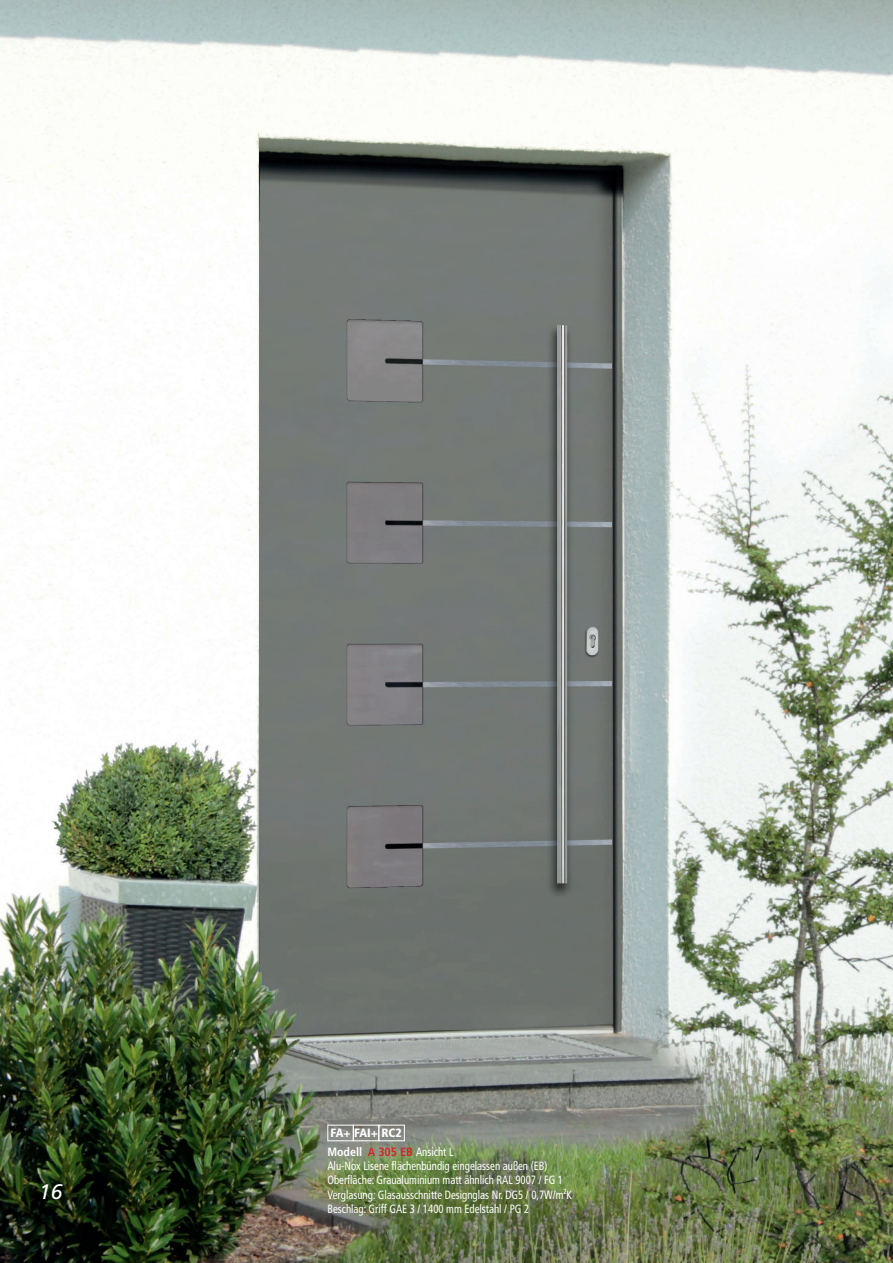
<style>
.page{position:relative;width:893px;height:1263px;background:#fff}
.page>*{position:absolute;margin:0;border:0;box-sizing:border-box;transform-origin:0 0}
.t1{font:italic 21px "Frutiger LT Std";color:#fff}
.t2{font:condensed 12px/14.4px "Frutiger LT Std";color:#fff;scale:.9 1}
.t3{font:900 condensed 12px/18.1px "Frutiger LT Std";color:#fff}
.s1{font-weight:700}
.s2{font-weight:700;color:#d1232a}
.s3{font-weight:400}
</style>
<div class="page">
<img style="left:0;top:0;width:893px;height:1263px">
<div style="left:378px;top:1125px;width:27px;height:16px;border:1px solid #fff"></div>
<div style="left:327px;top:1125px;width:27px;height:16px;border:1px solid #fff"></div>
<div style="left:353px;top:1125px;width:26px;height:16px;border:1px solid #fff"></div>
<h1 class="t1" style="left:39px;top:1179px;width:25px">16</h1>
<p class="t3" style="left:327px;top:1124px;width:127px">FA+ FAI+ RC2<br><span class="s1">Modell</span> <span class="s2">A 305 EB</span> <span class="s3">Ansicht L</span></p>
<p class="t2" style="left:327px;top:1159px;width:273px">Alu-Nox Lisene flächenbündig eingelassen außen (EB)<br>Oberfläche: Graualuminium matt ähnlich RAL 9007 / FG 1<br>Verglasung: Glasausschnitte Designglas Nr. DG5 / 0,7W/m²K Beschlag: Griff GAE 3 / 1400 mm Edelstahl / PG 2</p>
</div>
